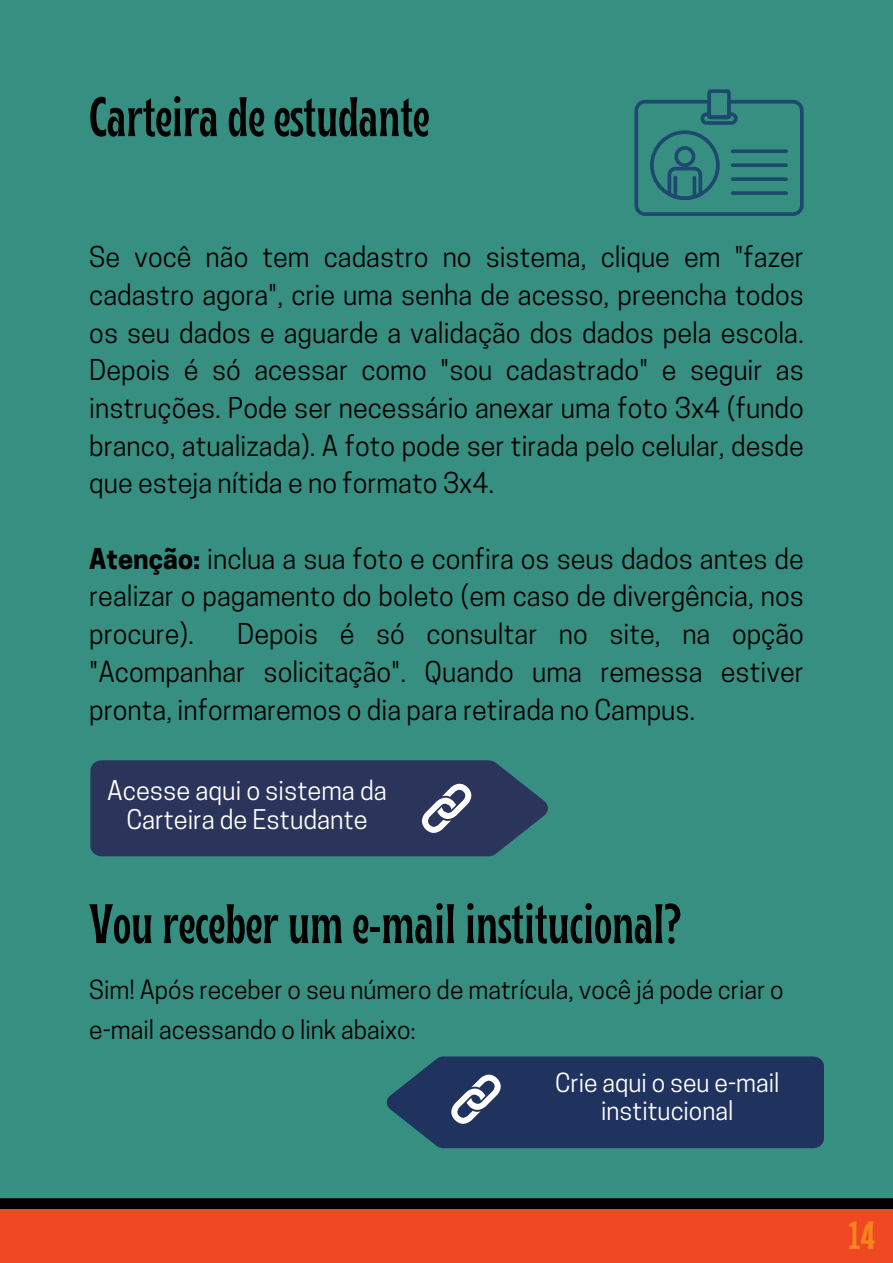
<style>
.page{position:relative;width:893px;height:1263px;background:#378f81}
.page>*{position:absolute;margin:0;border:0;box-sizing:border-box;transform-origin:0 0}
.t1{font:700 condensed 55.5px "Brice";color:#010101}
.t2{font:700 condensed 39.38px "Brice";color:#f6851f}
.t3{font:27px/37.7px "Cooper Hewitt";color:#010101;text-align:justify}
.t4{font:25.5px/28.7px "Cooper Hewitt";color:#fff;text-align:center}
.t5{font:24.75px/39.4px "Cooper Hewitt";color:#010101}
.t6{font:24.75px/28.1px "Cooper Hewitt";color:#fff;text-align:center}
.s1{font-weight:700}
</style>
<div class="page">
<svg style="left:100px;top:856px;width:391px;height:1px"></svg>
<svg style="left:0;top:1197px;width:893px;height:12px;background:#0c0d0e"></svg>
<div style="left:0;top:1209px;width:893px;height:54px;background:#ef4823"></div>
<svg style="left:90px;top:760px;width:458px;height:96px;background:#2f3d60"></svg>
<svg style="left:442px;top:1148px;width:373px;height:1px"></svg>
<svg style="left:387px;top:1056px;width:437px;height:92px;background:#263c64"></svg>
<div style="left:707px;top:89px;width:24px;height:30px;border:4px solid #1e496f"></div>
<svg style="left:634px;top:98px;width:169px;height:118px"></svg>
<h1 class="t1" style="left:89px;top:94px;width:341px">Carteira de estudante</h1>
<p class="t3" style="left:89px;top:242px;width:716px">Se você não tem cadastro no sistema, clique em "fazer cadastro agora", crie uma senha de acesso, preencha todos os seu dados e aguarde a validação dos dados pela escola.<br>Depois é só acessar como "sou cadastrado" e seguir as instruções. Pode ser necessário anexar uma foto 3x4 (fundo branco, atualizada). A foto pode ser tirada pelo celular, desde que esteja nítida e no formato 3x4.</p>
<p class="t3" style="left:89px;top:543px;width:716px"><span class="s1">Atenção:</span> inclua a sua foto e confira os seus dados antes de realizar o pagamento do boleto (em caso de divergência, nos procure).</p>
<p class="t3" style="left:89px;top:618px;width:716px;text-indent:148px">Depois é só consultar no site, na opção "Acompanhar solicitação". Quando uma remessa estiver pronta, informaremos o dia para retirada no Campus.</p>
<p class="t4" style="left:107px;top:779px;width:281px">Acesse aqui o sistema da<br>Carteira de Estudante</p>
<p class="t1" style="left:89px;top:901px;width:593px">Vou receber um e-mail institucional?</p>
<p class="t5" style="left:89px;top:973px;width:696px">Sim! Após receber o seu número de matrícula, você já pode criar o e-mail acessando o link abaixo:</p>
<p class="t6" style="left:555px;top:1071px;width:226px">Crie aqui o seu e-mail institucional</p>
<p class="t2" style="left:849px;top:1219px;width:28px">14</p>
</div>
